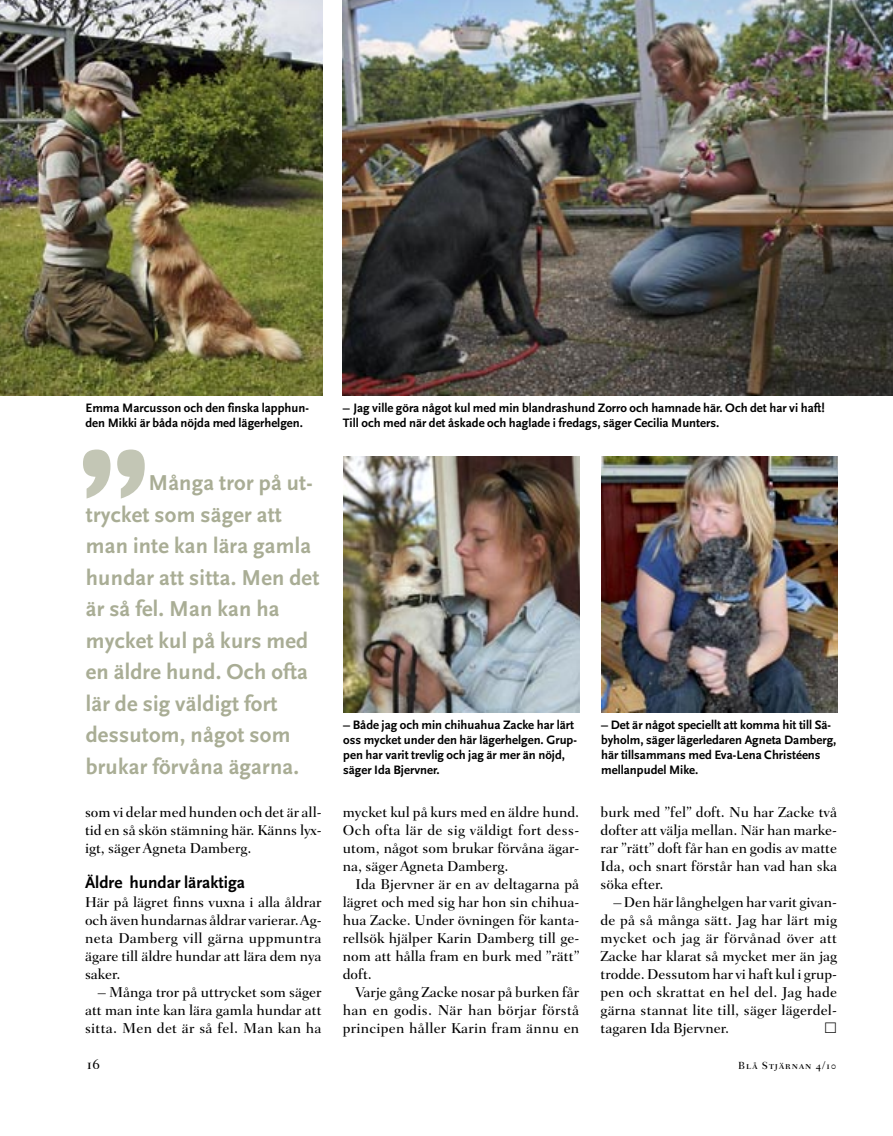
<style>
.page{position:relative;width:893px;height:1136px;background:#fff}
.page>*{position:absolute;margin:0;border:0;box-sizing:border-box;transform-origin:0 0}
.t1{font:700 160.5px "Britannic";color:#c3c6b5}
.t2{font:700 22.5px/31.5px "Scala Sans";letter-spacing:.01em;color:#a9ad95}
.t3{font:700 17.25px "Scala Sans";color:#000}
.t4{font:15px "Fairfield LH Medium SC";color:#000}
.t5{font:500 14.55px/18px "Fairfield LH";color:#000;text-align:justify}
.t6{font:700 12.75px/15px "Scala Sans";color:#000}
.t7{font:10.5px "Fairfield LH Medium SC";letter-spacing:.095em;color:#000}
</style>
<div class="page">
<img style="left:0;top:0;width:322px;height:395px">
<img style="left:344px;top:456px;width:236px;height:256px">
<img style="left:602px;top:456px;width:236px;height:256px">
<img style="left:343px;top:0;width:550px;height:395px">
<p class="t6" style="left:85px;top:401px;width:225px">Emma Marcusson och den finska lapphun&shy;den Mikki är båda nöjda med lägerhelgen.</p>
<h1 class="t1" style="left:75px;top:424px;width:78px">”</h1>
<h2 class="t2" style="left:86px;top:469px;width:235px;text-indent:63px">Många tror på ut&shy;trycket som säger att man inte kan lära gamla hundar att sitta. Men det är så fel. Man kan ha mycket kul på kurs med en äldre hund. Och ofta lär de sig väldigt fort dessutom, något som brukar förvåna ägarna.</h2>
<p class="t5" style="left:85px;top:804px;width:238px">som vi delar med hunden och det är all&shy;tid en så skön stämning här. Känns lyx&shy;igt, säger Agneta Damberg.</p>
<p class="t3" style="left:85px;top:875px;width:162px">Äldre hundar läraktiga</p>
<p class="t5" style="left:85px;top:894px;width:238px">Här på lägret finns vuxna i alla åldrar och även hundarnas åldrar varierar. Ag&shy;neta Damberg vill gärna uppmuntra ägare till äldre hundar att lära dem nya saker.</p>
<p class="t5" style="left:85px;top:984px;width:238px;text-indent:13px">– Många tror på uttrycket som säger att man inte kan lära gamla hundar att sitta. Men det är så fel. Man kan ha</p>
<p class="t6" style="left:343px;top:401px;width:484px">– Jag ville göra något kul med min blandrashund Zorro och hamnade här. Och det har vi haft!<br>Till och med när det åskade och haglade i fredags, säger Cecilia Munters.</p>
<p class="t6" style="left:343px;top:718px;width:235px">– Både jag och min chihuahua Zacke har lärt oss mycket under den här lägerhelgen. Grup&shy;pen har varit trevlig och jag är mer än nöjd, säger Ida Bjervner.</p>
<p class="t6" style="left:601px;top:718px;width:237px">– Det är något speciellt att komma hit till Sä&shy;byholm, säger lägerledaren Agneta Damberg, här tillsammans med Eva-Lena Christéens mellanpudel Mike.</p>
<p class="t5" style="left:343px;top:804px;width:238px">mycket kul på kurs med en äldre hund.<br>Och ofta lär de sig väldigt fort dess - utom, något som brukar förvåna ägar&shy;na, säger Agneta Damberg.</p>
<p class="t5" style="left:343px;top:876px;width:238px;text-indent:13px">Ida Bjervner är en av deltagarna på lägret och med sig har hon sin chihua&shy;hua Zacke. Under övningen för kanta&shy;rellsök hjälper Karin Damberg till ge&shy;nom att hålla fram en burk med ”rätt” doft.</p>
<p class="t5" style="left:343px;top:984px;width:238px;text-indent:13px">Varje gång Zacke nosar på burken får han en godis. När han börjar förstå principen håller Karin fram ännu en</p>
<p class="t5" style="left:601px;top:804px;width:238px">burk med ”fel” doft. Nu har Zacke två dofter att välja mellan. När han marke&shy;rar ”rätt” doft får han en godis av matte Ida, och snart förstår han vad han ska söka efter.</p>
<p class="t5" style="left:601px;top:894px;width:238px;text-indent:13px">– Den här långhelgen har varit givan&shy;de på så många sätt. Jag har lärt mig mycket och jag är förvånad över att Zacke har klarat så mycket mer än jag trodde. Dessutom har vi haft kul i grup&shy;pen och skrattat en hel del. Jag hade gärna stannat lite till, säger lägerdel - tagaren Ida Bjervner.</p>
<p class="t4" style="left:87px;top:1055px;width:15px">16</p>
<p class="t7" style="left:738px;top:1059px;width:99px">Blå Stjärnan 4/10</p>
</div>
